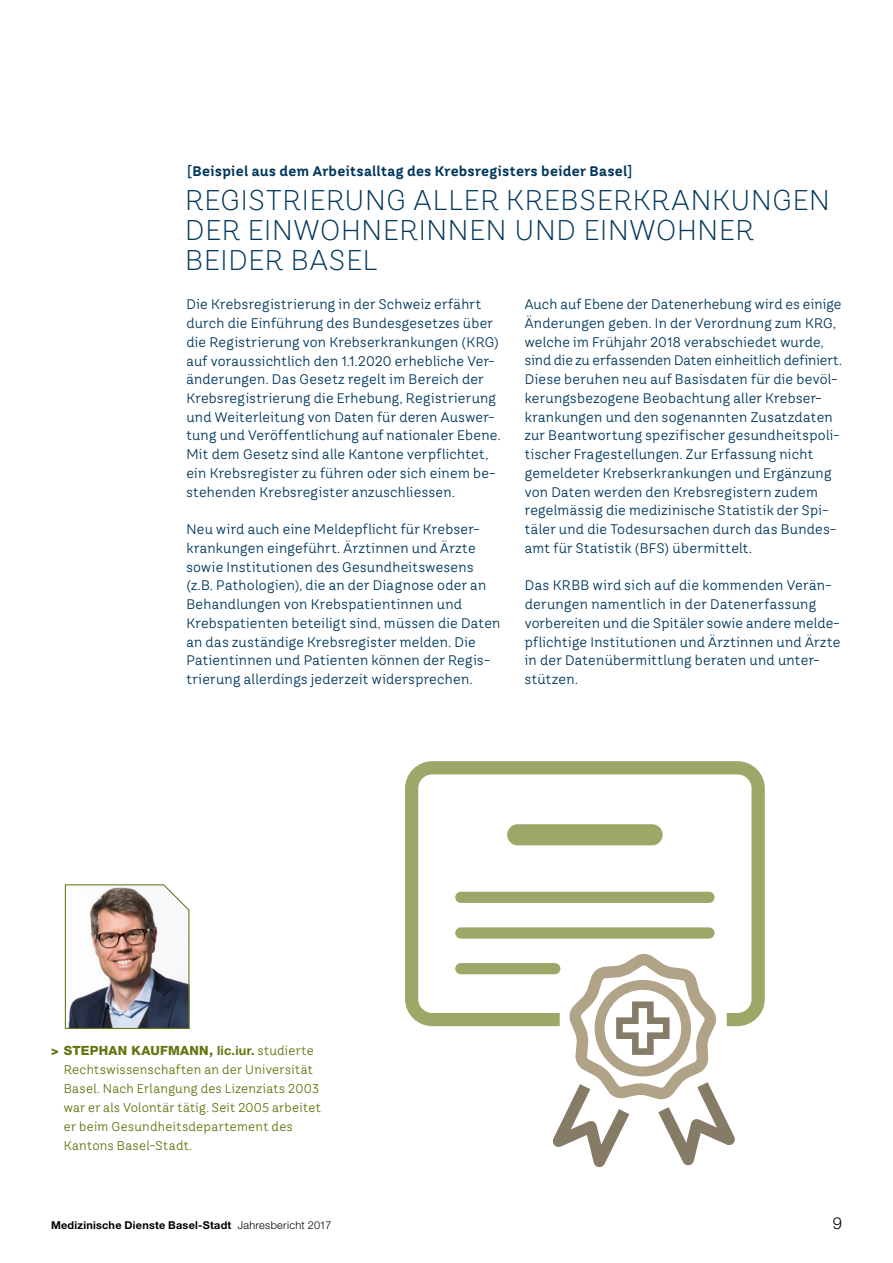
<style>
.page{position:relative;width:893px;height:1263px;background:#fff}
.page>*{position:absolute;margin:0;border:0;box-sizing:border-box;transform-origin:0 0}
.t1{font:300 28.5px/30px "TT Hazelnuts";letter-spacing:.025em;color:#00375d}
.t2{font:300 16.5px "Helvetica Neue LT Std";color:#000}
.t3{font:13.8px/18.8px "TT Hazelnuts";letter-spacing:.02em;color:#00375d}
.t4{font:700 13.8px "TT Hazelnuts";letter-spacing:.025em;color:#00375d}
.t5{font:12.75px/19.2px "TT Hazelnuts";letter-spacing:.025em;color:#617610}
.t6{font:700 10.8px "Helvetica Neue LT Std";letter-spacing:.02em;color:#000}
.s1{font-weight:500}
.s2{font-family:"Helvetica Neue LT Std";font-weight:800}
.s3{font-family:"Helvetica Neue LT Std";font-weight:700}
.s4{font-weight:300}
</style>
<div class="page">
<svg style="left:405px;top:761px;width:360px;height:265px"></svg>
<svg style="left:552px;top:953px;width:183px;height:214px"></svg>
<img style="left:64px;top:884px;width:126px;height:145px">
<p class="t4" style="left:187px;top:162px;width:447px"><span class="s1">[</span>Beispiel aus dem Arbeitsalltag des Krebsregisters beider Basel<span class="s1">]</span></p>
<h3 class="t1" style="left:185px;top:185px;width:646px">REGISTRIERUNG ALLER KREBSERKRANKUNGEN<br>DER EINWOHNERINNEN UND EINWOHNER<br>BEIDER BASEL</h3>
<p class="t3" style="left:186px;top:295px;width:316px">Die Krebsregistrierung in der Schweiz erfährt durch die Einführung des Bundesgesetzes über die Registrierung von Krebserkrankungen (KRG) auf voraussichtlich den 1.1.2020 erhebliche Ver&shy;änderungen. Das Gesetz regelt im Bereich der Krebsregistrierung die Erhebung, Registrierung und Weiterleitung von Daten für deren Auswer&shy;tung und Veröffentlichung auf nationaler Ebene.<br>Mit dem Gesetz sind alle Kantone verpflichtet, ein Krebsregister zu führen oder sich einem be&shy;stehenden Krebsregister anzuschliessen.</p>
<p class="t3" style="left:186px;top:520px;width:316px">Neu wird auch eine Meldepflicht für Krebser&shy;krankungen eingeführt. Ärztinnen und Ärzte sowie Institutionen des Gesundheitswesens (z.B. Pathologien), die an der Diagnose oder an Behandlungen von Krebspatientinnen und Krebspatienten beteiligt sind, müssen die Daten an das zuständige Krebsregister melden. Die Patientinnen und Patienten können der Regis&shy;trierung allerdings jederzeit widersprechen.</p>
<p class="t3" style="left:525px;top:295px;width:319px">Auch auf Ebene der Datenerhebung wird es einige Änderungen geben. In der Verordnung zum KRG, welche im Frühjahr 2018 verabschiedet wurde, sind die zu erfassenden Daten einheitlich definiert.<br>Diese beruhen neu auf Basisdaten für die bevöl&shy;kerungsbezogene Beobachtung aller Krebser&shy;krankungen und den sogenannten Zusatzdaten zur Beantwortung spezifischer gesundheitspoli&shy;tischer Fragestellungen. Zur Erfassung nicht gemeldeter Krebserkrankungen und Ergänzung von Daten werden den Krebsregistern zudem regelmässig die medizinische Statistik der Spi&shy;täler und die Todesursachen durch das Bundes&shy;amt für Statistik (BFS) übermittelt.</p>
<p class="t3" style="left:525px;top:576px;width:317px">Das KRBB wird sich auf die kommenden Verän&shy;derungen namentlich in der Datenerfassung vorbereiten und die Spitäler sowie andere melde&shy;pflichtige Institutionen und Ärztinnen und Ärzte in der Datenübermittlung beraten und unter&shy;stützen.</p>
<p class="t5" style="left:64px;top:1040px;width:259px;text-indent:-13px"><span class="s2">&gt; STEPHAN KAUFMANN,</span> <span class="s3">lic.iur.</span> studierte Rechtswissenschaften an der Universität Basel. Nach Erlangung des Lizenziats 2003 war er als Volontär tätig. Seit 2005 arbeitet er beim Gesundheitsdepartement des Kantons Basel-Stadt.</p>
<p class="t6" style="left:51px;top:1218px;width:282px">Medizinische Dienste Basel-Stadt <span class="s4">Jahresbericht 2017</span></p>
<p class="t2" style="left:833px;top:1213px;width:11px">9</p>
</div>
